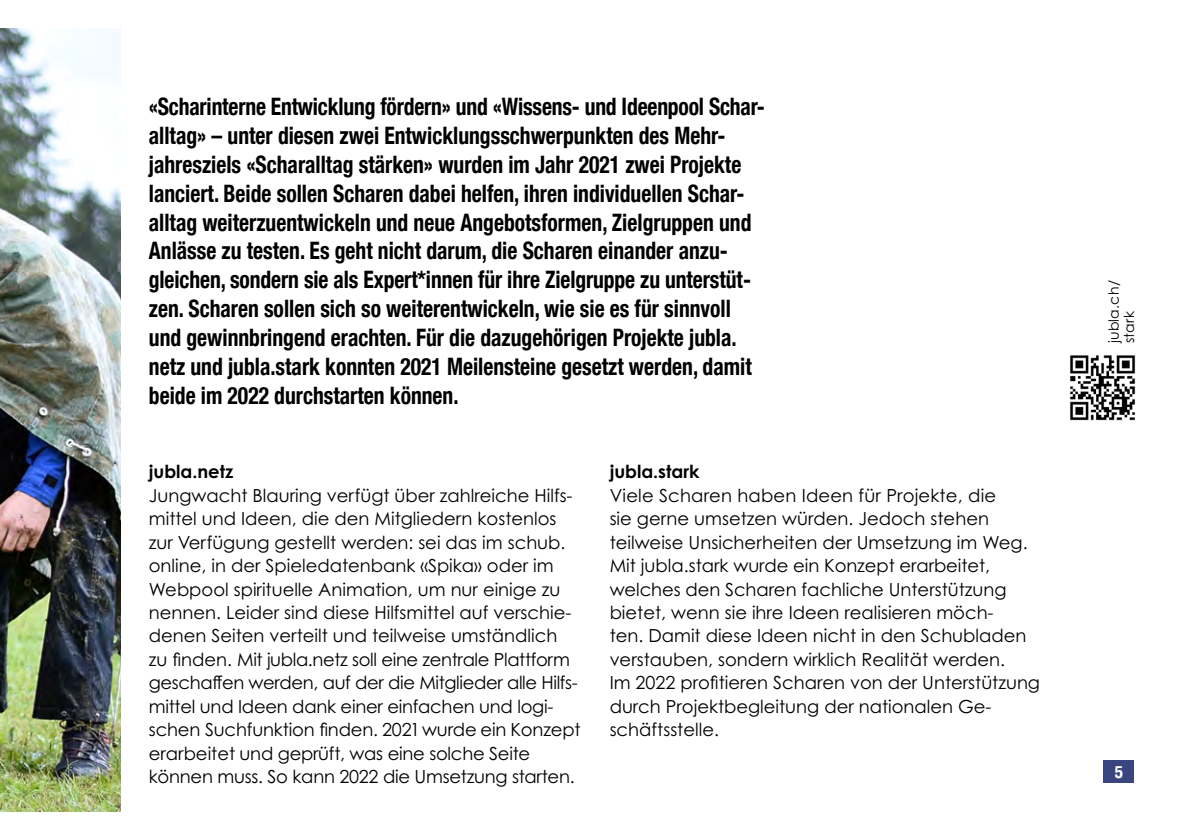
<style>
.page{position:relative;width:1191px;height:840px;background:#fff}
.page>*{position:absolute;margin:0;border:0;box-sizing:border-box;transform-origin:0 0}
.t1{font:700 condensed 24px/28.8px "Helvetica Neue LT Com";color:#000;scale:.9 1}
.t2{font:18px/23.4px "Century Gothic Pro";color:#000}
.t3{font:700 18px "Century Gothic Pro";color:#000}
.t4{font:700 condensed 17.2px "Helvetica Neue LT Com";color:#fff}
.t5{font:14px/15.6px "Century Gothic Pro";letter-spacing:.02em;color:#000}
</style>
<div class="page">
<img style="left:0;top:28px;width:120px;height:783px">
<div style="left:1103px;top:759px;width:31px;height:23px;background:#39457f"></div>
<img style="left:1070px;top:355px;width:66px;height:66px">
<p class="t1" style="left:149px;top:92px;width:686px">«Scharinterne Entwicklung fördern» und «Wissens- und Ideenpool Schar&shy;alltag» – unter diesen zwei Entwicklungsschwerpunkten des Mehr&shy;jahresziels «Scharalltag stärken» wurden im Jahr 2021 zwei Projekte lanciert. Beide sollen Scharen dabei helfen, ihren individuellen Schar&shy;alltag weiterzuentwickeln und neue Angebotsformen, Zielgruppen und Anlässe zu testen. Es geht nicht darum, die Scharen einander anzu&shy;gleichen, sondern sie als Expert*innen für ihre Zielgruppe zu unterstüt&shy;zen. Scharen sollen sich so weiterentwickeln, wie sie es für sinnvoll und gewinnbringend erachten. Für die dazugehörigen Projekte jubla. netz und jubla.stark konnten 2021 Meilensteine gesetzt werden, damit beide im 2022 durchstarten können.</p>
<p class="t3" style="left:149px;top:460px;width:86px">jubla.netz</p>
<p class="t2" style="left:149px;top:483px;width:433px">Jungwacht Blauring verfügt über zahlreiche Hilfs&shy;mittel und Ideen, die den Mitgliedern kostenlos zur Verfügung gestellt werden: sei das im schub. online, in der Spieledatenbank «Spika» oder im Webpool spirituelle Animation, um nur einige zu nennen. Leider sind diese Hilfsmittel auf verschie&shy;denen Seiten verteilt und teilweise umständlich<br>zu finden. Mit jubla.netz soll eine zentrale Plattform geschaffen werden, auf der die Mitglieder alle Hilfs&shy;mittel und Ideen dank einer einfachen und logi&shy;schen Suchfunktion finden. 2021 wurde ein Konzept erarbeitet und geprüft, was eine solche Seite können muss. So kann 2022 die Umsetzung starten.</p>
<p class="t3" style="left:609px;top:460px;width:91px">jubla.stark</p>
<p class="t2" style="left:609px;top:483px;width:432px">Viele Scharen haben Ideen für Projekte, die<br>sie gerne umsetzen würden. Jedoch stehen teilweise Unsicherheiten der Umsetzung im Weg.<br>Mit jubla.stark wurde ein Konzept erarbeitet, welches den Scharen fachliche Unterstützung bietet, wenn sie ihre Ideen realisieren möch-<br>ten. Damit diese Ideen nicht in den Schubladen verstauben, sondern wirklich Realität werden.<br>Im 2022 profitieren Scharen von der Unterstützung durch Projektbegleitung der nationalen Ge&shy;schäftsstelle.</p>
<p class="t5" style="left:1105px;top:343px;width:65px;rotate:-90deg">jubla.ch/ stark</p>
<p class="t4" style="left:1114px;top:761px;width:10px">5</p>
</div>
